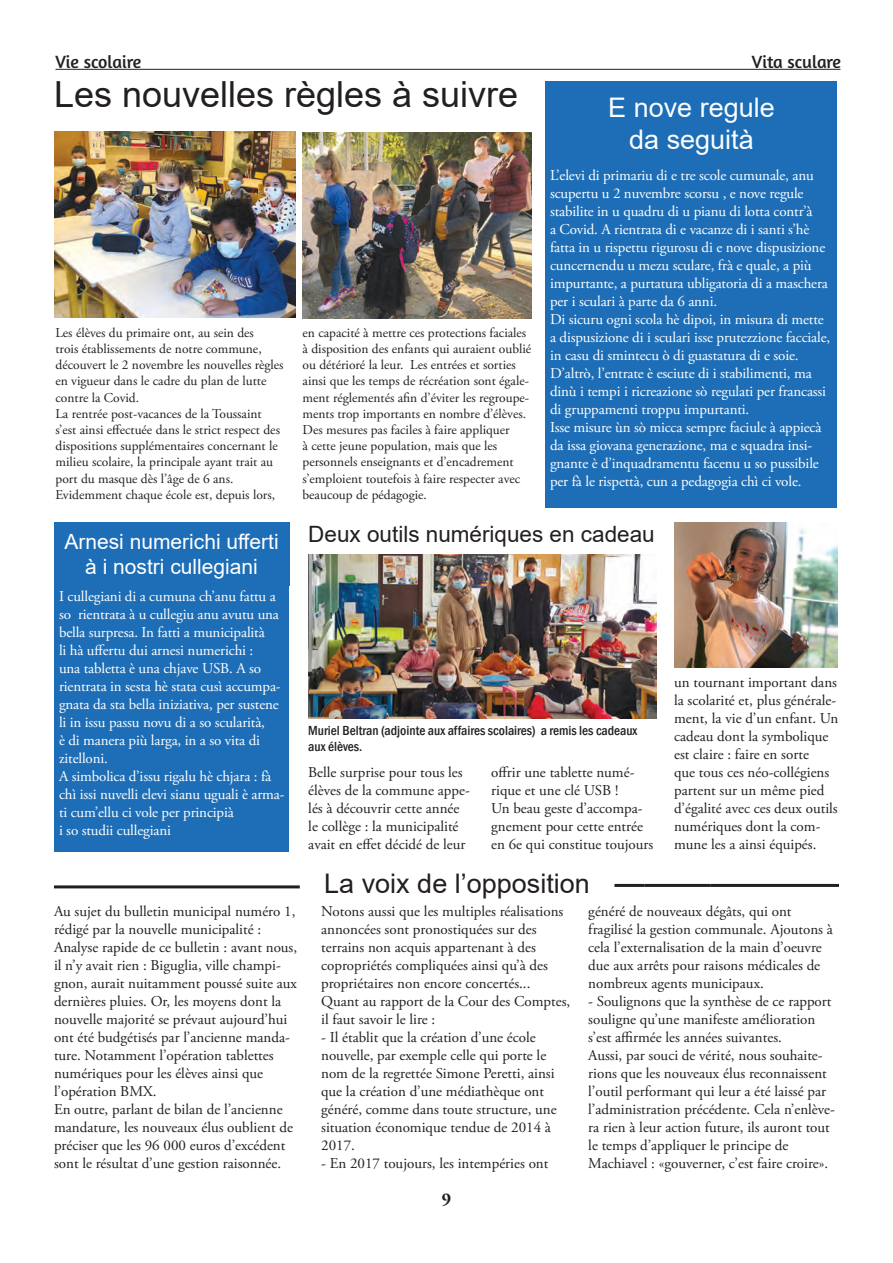
<style>
.page{position:relative;width:893px;height:1263px;background:#fff}
.page>*{position:absolute;margin:0;border:0;box-sizing:border-box;transform-origin:0 0}
.t1{font:36px "Arial";color:#231f20}
.t2{font:27px "Arial";color:#231f20}
.t3{font:27px "Arial";color:#fcfdfd}
.t4{font:22.5px "Arial";color:#231f20}
.t5{font:21px "Arial";color:#fff}
.t6{font:18px "Amaranth";color:#231f20}
.t7{font:700 18px "Adobe Garamond Pro";color:#231f20}
.t8{font:15px/18px "Adobe Garamond Pro";color:#231f20}
.t9{font:15px/18px "Adobe Garamond Pro";letter-spacing:-.01em;color:#fff}
.t10{font:13.5px/16.2px "Adobe Garamond Pro";color:#231f20}
.t11{font:500 condensed 13.5px/16.2px "Franklin Gothic";color:#231f20}
</style>
<div class="page">
<hr style="left:54px;top:885px;width:246px;height:3px;background:#231f20">
<hr style="left:710px;top:884px;width:129px;height:3px;background:#231f20">
<hr style="left:644px;top:884px;width:66px;height:3px;background:#231f20">
<hr style="left:614px;top:884px;width:30px;height:3px;background:#231f20">
<div style="left:54px;top:523px;width:235px;height:63px;background:#1d6eb7"></div>
<img style="left:674px;top:523px;width:163px;height:145px">
<hr style="left:56px;top:69px;width:784px;height:1px;background:#231f20">
<div style="left:55px;top:586px;width:234px;height:266px;background:#1d6eb7"></div>
<div style="left:546px;top:129px;width:291px;height:379px;background:#1d6eb7"></div>
<div style="left:546px;top:81px;width:291px;height:84px;background:#1d6eb7"></div>
<img style="left:303px;top:132px;width:229px;height:187px">
<img style="left:54px;top:131px;width:241px;height:187px">
<img style="left:308px;top:554px;width:348px;height:165px">
<p class="t6" style="left:56px;top:51px;width:87px">Vie scolaire</p>
<p class="t6" style="left:752px;top:51px;width:91px">Vita sculare</p>
<p class="t1" style="left:54px;top:70px;width:466px">Les nouvelles règles à suivre</p>
<p class="t10" style="left:56px;top:325px;width:230px">Les élèves du primaire ont, au sein des<br>trois établissements de notre commune, découvert le 2 novembre les nouvelles règles en vigueur dans le cadre du plan de lutte contre la Covid.</p>
<p class="t10" style="left:56px;top:406px;width:226px">La rentrée post-vacances de la Toussaint s’est ainsi effectuée dans le strict respect des dispositions supplémentaires concernant le milieu scolaire, la principale ayant trait au port du masque dès l’âge de 6 ans.</p>
<p class="t10" style="left:56px;top:487px;width:221px">Evidemment chaque école est, depuis lors,</p>
<p class="t10" style="left:303px;top:325px;width:230px">en capacité à mettre ces protections faciales à disposition des enfants qui auraient oublié ou détérioré la leur. Les entrées et sorties ainsi que les temps de récréation sont égale&shy;ment réglementés afin d’éviter les regroupe&shy;ments trop importants en nombre d’élèves.</p>
<p class="t10" style="left:303px;top:422px;width:219px">Des mesures pas faciles à faire appliquer<br>à cette jeune population, mais que les personnels enseignants et d’encadrement s’emploient toutefois à faire respecter avec beaucoup de pédagogie.</p>
<p class="t3" style="left:608px;top:89px;width:168px">E nove regule</p>
<p class="t3" style="left:629px;top:121px;width:126px">da seguità</p>
<p class="t9" style="left:550px;top:167px;width:279px">L’elevi di primariu di e tre scole cumunale, anu scupertu u 2 nuvembre scorsu , e nove regule stabilite in u quadru di u pianu di lotta contr’à<br>a Covid. A rientrata di e vacanze di i santi s’hè fatta in u rispettu rigurosu di e nove dispusizione cuncernendu u mezu sculare, frà e quale, a più impurtante, a purtatura ubligatoria di a maschera per i sculari à parte da 6 anni.</p>
<p class="t9" style="left:550px;top:311px;width:282px">Di sicuru ogni scola hè dipoi, in misura di mette a dispusizione di i sculari isse prutezzione facciale, in casu di smintecu ò di guastatura di e soie.</p>
<p class="t9" style="left:550px;top:365px;width:278px">D’altrò, l’entrate è esciute di i stabilimenti, ma dinù i tempi i ricreazione sò regulati per francassi di gruppamenti troppu impurtanti.</p>
<p class="t9" style="left:550px;top:419px;width:273px">Isse misure ùn sò micca sempre faciule à appiecà da issa giovana generazione, ma e squadra insi&shy;gnante è d’inquadramentu facenu u so pussibile per fà le rispettà, cun a pedagogia chì ci vole.</p>
<p class="t5" style="left:64px;top:527px;width:216px">Arnesi numerichi ufferti</p>
<p class="t5" style="left:85px;top:552px;width:174px">à i nostri cullegiani</p>
<p class="t9" style="left:59px;top:588px;width:223px">I cullegiani di a cumuna ch’anu fattu a so rientrata à u cullegiu anu avutu una bella surpresa. In fatti a municipalità<br>li hà uffertu dui arnesi numerichi :<br>una tabletta è una chjave USB. A so rientrata in sesta hè stata cusì accumpa&shy;gnata da sta bella iniziativa, per sustene li in issu passu novu di a so scularità,<br>è di manera più larga, in a so vita di zitelloni.</p>
<p class="t9" style="left:59px;top:768px;width:227px">A simbolica d’issu rigalu hè chjara : fà chì issi nuvelli elevi sianu uguali è arma&shy;ti cum’ellu ci vole per principià</p>
<p class="t9" style="left:59px;top:822px;width:113px">i so studii cullegiani</p>
<p class="t8" style="left:54px;top:902px;width:243px">Au sujet du bulletin municipal numéro 1, rédigé par la nouvelle municipalité :</p>
<p class="t8" style="left:54px;top:938px;width:245px">Analyse rapide de ce bulletin : avant nous, il n’y avait rien : Biguglia, ville champi&shy;gnon, aurait nuitamment poussé suite aux dernières pluies. Or, les moyens dont la nouvelle majorité se prévaut aujourd’hui ont été budgétisés par l’ancienne manda&shy;ture. Notamment l’opération tablettes numériques pour les élèves ainsi que l’opération BMX.</p>
<p class="t8" style="left:54px;top:1100px;width:241px">En outre, parlant de bilan de l’ancienne mandature, les nouveaux élus oublient de préciser que les 96 000 euros d’excédent sont le résultat d’une gestion raisonnée.</p>
<p class="t4" style="left:308px;top:519px;width:348px">Deux outils numériques en cadeau</p>
<p class="t11" style="left:308px;top:722px;width:331px">Muriel Beltran (adjointe aux affaires scolaires) a remis les cadeaux aux élèves.</p>
<p class="t8" style="left:308px;top:763px;width:163px">Belle surprise pour tous les élèves de la commune appe&shy;lés à découvrir cette année le collège : la municipalité avait en effet décidé de leur</p>
<p class="t8" style="left:491px;top:763px;width:145px">offrir une tablette numé&shy;rique et une clé USB !</p>
<p class="t8" style="left:491px;top:799px;width:164px">Un beau geste d’accompa&shy;gnement pour cette entrée en 6e qui constitue toujours</p>
<p class="t2" style="left:324px;top:865px;width:267px">La voix de l’opposition</p>
<p class="t8" style="left:674px;top:674px;width:166px">un tournant important dans la scolarité et, plus générale&shy;ment, la vie d’un enfant. Un cadeau dont la symbolique est claire : faire en sorte<br>que tous ces néo-collégiens partent sur un même pied d’égalité avec ces deux outils numériques dont la com&shy;mune les a ainsi équipés.</p>
<p class="t8" style="left:321px;top:902px;width:244px">Notons aussi que les multiples réalisations annoncées sont pronostiquées sur des terrains non acquis appartenant à des copropriétés compliquées ainsi qu’à des propriétaires non encore concertés...</p>
<p class="t8" style="left:321px;top:992px;width:251px">Quant au rapport de la Cour des Comptes, il faut savoir le lire :</p>
<p class="t8" style="left:321px;top:1028px;width:237px">- Il établit que la création d’une école nouvelle, par exemple celle qui porte le nom de la regrettée Simone Peretti, ainsi que la création d’une médiathèque ont généré, comme dans toute structure, une situation économique tendue de 2014 à 2017.</p>
<p class="t8" style="left:321px;top:1154px;width:229px">- En 2017 toujours, les intempéries ont</p>
<p class="t7" style="left:442px;top:1188px;width:11px">9</p>
<p class="t8" style="left:588px;top:902px;width:246px">généré de nouveaux dégâts, qui ont fragilisé la gestion communale. Ajoutons à cela l’externalisation de la main d’oeuvre due aux arrêts pour raisons médicales de nombreux agents municipaux.</p>
<p class="t8" style="left:588px;top:992px;width:245px">- Soulignons que la synthèse de ce rapport souligne qu’une manifeste amélioration s’est affirmée les années suivantes.</p>
<p class="t8" style="left:588px;top:1046px;width:248px">Aussi, par souci de vérité, nous souhaite&shy;rions que les nouveaux élus reconnaissent l’outil performant qui leur a été laissé par l’administration précédente. Cela n’enlève&shy;ra rien à leur action future, ils auront tout le temps d’appliquer le principe de Machiavel : «gouverner, c’est faire croire».</p>
</div>
